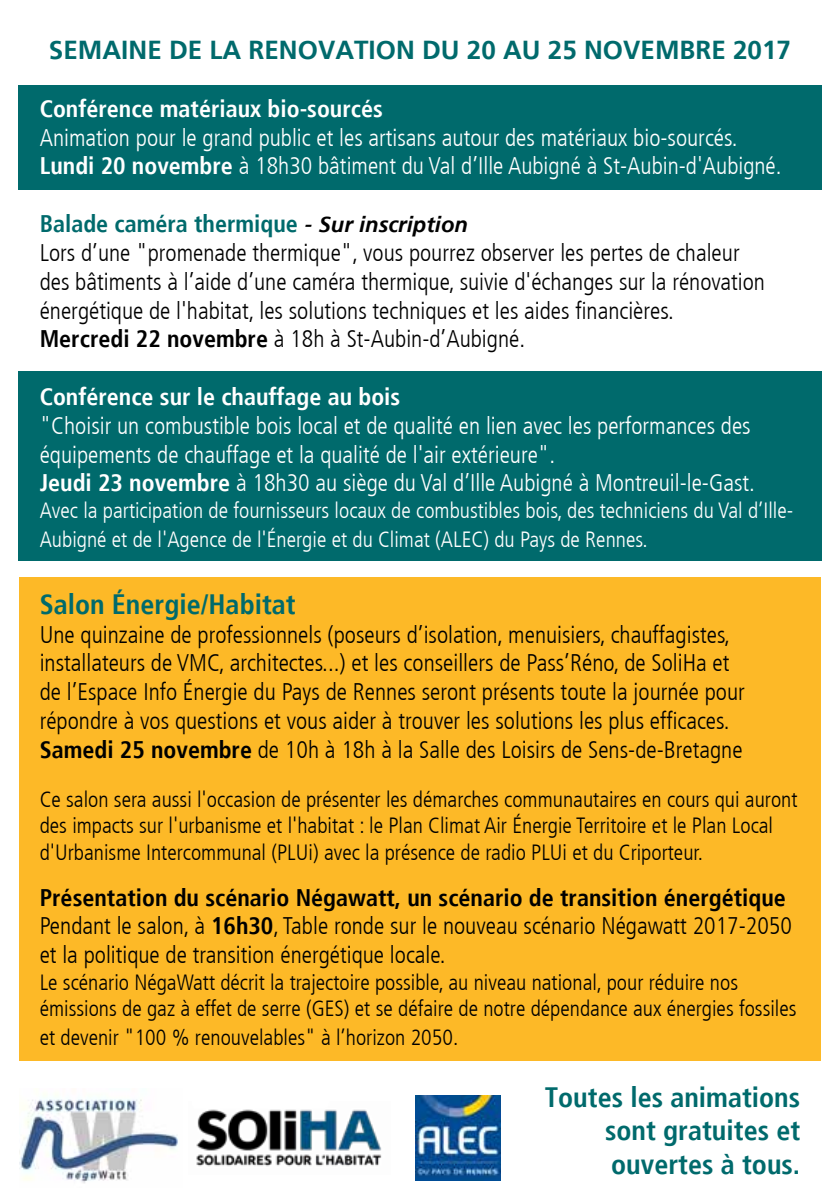
<style>
.page{position:relative;width:840px;height:1191px;background:#fff}
.page>*{position:absolute;margin:0;border:0;box-sizing:border-box;transform-origin:0 0}
.t1{font:700 condensed 28px/33.6px "Frutiger";color:#006a6c;text-align:justify}
.t2{font:700 26px "Frutiger";color:#006a6c}
.t3{font:300 condensed 24px/28.8px "Frutiger";color:#000}
.t4{font:300 condensed 24px/28.8px "Frutiger";color:#fff}
.t5{font:700 condensed 24px "Frutiger";color:#fff}
.t6{font:300 condensed 22px/26.4px "Frutiger";color:#000}
.t7{font:300 condensed 22px/28.8px "Frutiger";color:#fff}
.s1{font-weight:700}
.s2{font-weight:700;color:#006a6c}
.s3{font-weight:700;font-style:italic;font-stretch:normal;font-size:22px}
</style>
<div class="page">
<div style="left:18px;top:85px;width:803px;height:105px;background:#006a6c"></div>
<div style="left:19px;top:576px;width:801px;height:484px;background:#fdb927"></div>
<div style="left:18px;top:371px;width:803px;height:190px;background:#006a6c"></div>
<img style="left:415px;top:1095px;width:85px;height:85px">
<img style="left:196px;top:1109px;width:186px;height:58px">
<img style="left:19px;top:1099px;width:159px;height:84px">
<p class="t2" style="left:49px;top:39px;width:743px">SEMAINE DE LA RENOVATION DU 20 AU 25 NOVEMBRE 2017</p>
<p class="t5" style="left:40px;top:98px;width:344px">Conférence matériaux bio-sourcés</p>
<p class="t4" style="left:40px;top:125px;width:743px">Animation pour le grand public et les artisans autour des matériaux bio-sourcés.<br><span class="s1">Lundi 20 novembre</span> à 18h30 bâtiment du Val d’Ille Aubigné à St-Aubin-d'Aubigné.</p>
<p class="t3" style="left:40px;top:211px;width:726px"><span class="s2">Balade caméra thermique</span> <span class="s3">- Sur inscription<br></span>Lors d’une "promenade thermique", vous pourrez observer les pertes de chaleur des bâtiments à l’aide d’une caméra thermique, suivie d'échanges sur la rénovation énergétique de l'habitat, les solutions techniques et les aides financières.<br><span class="s1">Mercredi 22 novembre</span> à 18h à St-Aubin-d’Aubigné.</p>
<p class="t5" style="left:40px;top:386px;width:362px">Conférence sur le chauffage au bois</p>
<p class="t4" style="left:40px;top:413px;width:716px">"Choisir un combustible bois local et de qualité en lien avec les performances des équipements de chauffage et la qualité de l'air extérieure".<br><span class="s1">Jeudi 23 novembre</span> à 18h30 au siège du Val d’Ille Aubigné à Montreuil-le-Gast.</p>
<p class="t7" style="left:40px;top:497px;width:754px">Avec la participation de fournisseurs locaux de combustibles bois, des techniciens du Val d’Ille-<br>Aubigné et de l'Agence de l'Énergie et du Climat (ALEC) du Pays de Rennes.</p>
<p class="t1" style="left:40px;top:589px;width:257px">Salon Énergie/Habitat</p>
<p class="t3" style="left:40px;top:622px;width:706px">Une quinzaine de professionnels (poseurs d’isolation, menuisiers, chauffagistes, installateurs de VMC, architectes...) et les conseillers de Pass’Réno, de SoliHa et de l’Espace Info Énergie du Pays de Rennes seront présents toute la journée pour répondre à vos questions et vous aider à trouver les solutions les plus efficaces.<br><span class="s1">Samedi 25 novembre</span> de 10h à 18h à la Salle des Loisirs de Sens-de-Bretagne</p>
<p class="t6" style="left:40px;top:788px;width:758px">Ce salon sera aussi l'occasion de présenter les démarches communautaires en cours qui auront des impacts sur l'urbanisme et l'habitat : le Plan Climat Air Énergie Territoire et le Plan Local d'Urbanisme Intercommunal (PLUi) avec la présence de radio PLUi et du Criporteur.</p>
<p class="t3" style="left:40px;top:884px;width:753px"><span class="s1">Présentation du scénario Négawatt, un scénario de transition énergétique<br></span>Pendant le salon, à <span class="s1">16h30</span>, Table ronde sur le nouveau scénario Négawatt 2017-2050 et la politique de transition énergétique locale.</p>
<p class="t6" style="left:40px;top:970px;width:758px">Le scénario NégaWatt décrit la trajectoire possible, au niveau national, pour réduire nos émissions de gaz à effet de serre (GES) et se défaire de notre dépendance aux énergies fossiles</p>
<p class="t6" style="left:40px;top:1025px;width:420px">et devenir "100 % renouvelables" à l’horizon 2050.</p>
<p class="t1" style="left:604px;top:1082px;width:197px;text-indent:-60px">Toutes les animations sont gratuites et ouvertes à tous.</p>
</div>
